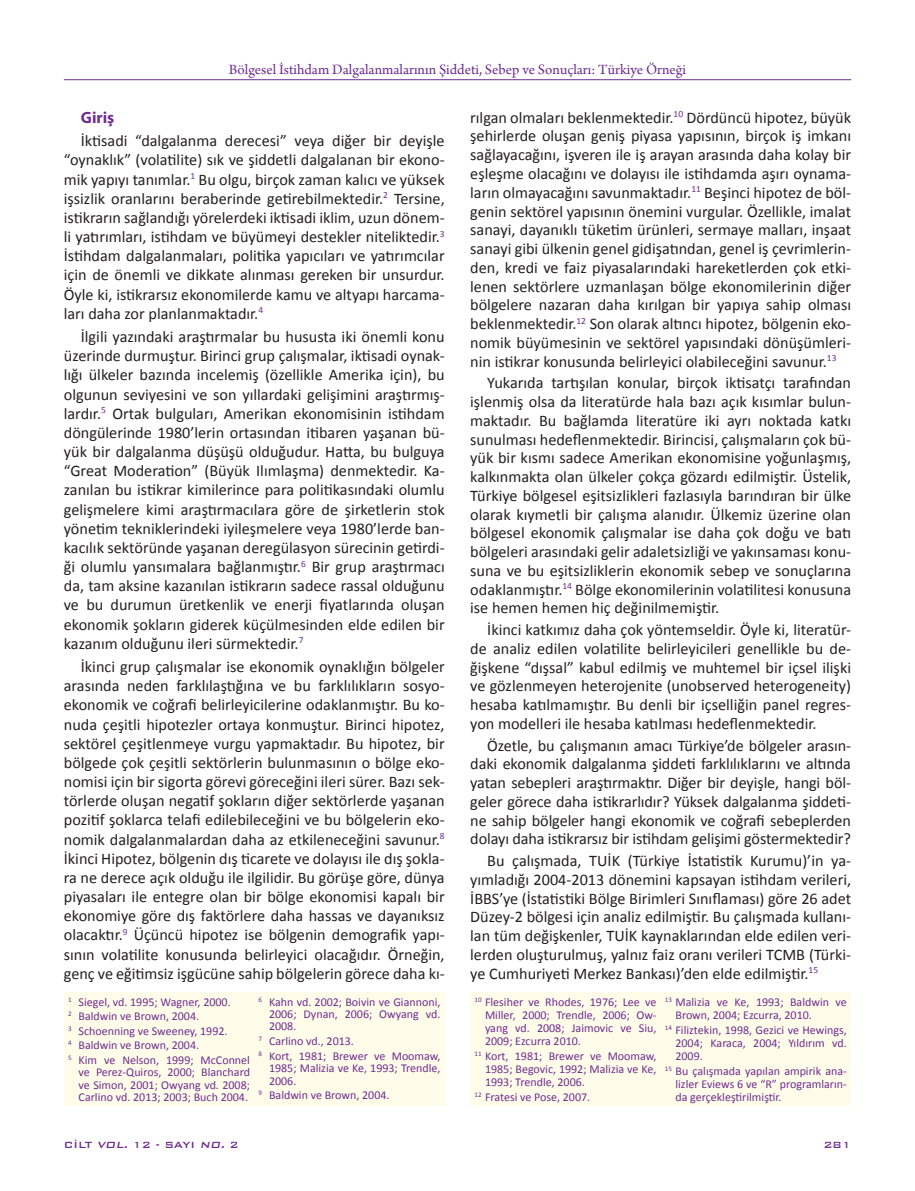
<style>
.page{position:relative;width:915px;height:1191px;background:#fff}
.page>*{position:absolute;margin:0;border:0;box-sizing:border-box;transform-origin:0 0}
.t1{font:700 16.35px "Myriad Pro";color:#6e2c91}
.t2{font:16.2px/19.2px "Calibri";color:#231f20;text-align:justify}
.t3{font:15px "Arno Pro";color:#6e2c91}
.t4{font:12px/13px "Calibri";color:#6e2c91;text-align:justify}
.t5{font:500 12px "Bank Gothic BT";color:#6e2c91}
.s1{font-style:italic}
</style>
<div class="page">
<div style="left:64px;top:992px;width:190px;height:113px;background:#fffde9"></div>
<div style="left:470px;top:992px;width:190px;height:113px;background:#fffde9"></div>
<div style="left:254px;top:992px;width:190px;height:113px;background:#fffde9"></div>
<div style="left:660px;top:992px;width:190px;height:113px;background:#fffde9"></div>
<hr style="left:64px;top:79px;width:786px;height:1px;background:#6e2c91">
<p class="t3" style="left:229px;top:61px;width:458px">Bölgesel İstihdam Dalgalanmalarının Şiddeti, Sebep ve Sonuçları: Türkiye Örneği</p>
<p class="t1" style="left:81px;top:107px;width:35px">Giriş</p>
<p class="t2" style="left:64px;top:130px;width:382px;text-indent:17px">İktisadi “dalgalanma derecesi” veya diğer bir deyişle “oynaklık” (volatilite) sık ve şiddetli dalgalanan bir ekono&shy;mik yapıyı tanımlar.<sup>1</sup> Bu olgu, birçok zaman kalıcı ve yüksek işsizlik oranlarını beraberinde getirebilmektedir.<sup>2</sup> Tersine, istikrarın sağlandığı yörelerdeki iktisadi iklim, uzun dönem&shy;li yatırımları, istihdam ve büyümeyi destekler niteliktedir.<sup>3<br></sup>İstihdam dalgalanmaları, politika yapıcıları ve yatırımcılar için de önemli ve dikkate alınması gereken bir unsurdur.<br>Öyle ki, istikrarsız ekonomilerde kamu ve altyapı harcama&shy;ları daha zor planlanmaktadır.<sup>4</sup></p>
<p class="t2" style="left:64px;top:326px;width:382px;text-indent:17px">İlgili yazındaki araştırmalar bu hususta iki önemli konu üzerinde durmuştur. Birinci grup çalışmalar, iktisadi oynak&shy;lığı ülkeler bazında incelemiş (özellikle Amerika için), bu olgunun seviyesini ve son yıllardaki gelişimini araştırmış&shy;lardır.<sup>5</sup> Ortak bulguları, Amerikan ekonomisinin istihdam döngülerinde 1980’lerin ortasından itibaren yaşanan bü&shy;yük bir dalgalanma düşüşü olduğudur. Hatta, bu bulguya “Great Moderation” (Büyük Ilımlaşma) denmektedir. Ka&shy;zanılan bu istikrar kimilerince para politikasındaki olumlu gelişmelere kimi araştırmacılara göre de şirketlerin stok yönetim tekniklerindeki iyileşmelere veya 1980’lerde ban&shy;kacılık sektöründe yaşanan deregülasyon sürecinin getirdi&shy;ği olumlu yansımalara bağlanmıştır.<sup>6</sup> Bir grup araştırmacı da, tam aksine kazanılan istikrarın sadece rassal olduğunu ve bu durumun üretkenlik ve enerji fiyatlarında oluşan ekonomik şokların giderek küçülmesinden elde edilen bir kazanım olduğunu ileri sürmektedir.<sup>7</sup></p>
<p class="t2" style="left:64px;top:656px;width:382px;text-indent:17px">İkinci grup çalışmalar ise ekonomik oynaklığın bölgeler arasında neden farklılaştığına ve bu farklılıkların sosyo&shy;ekonomik ve coğrafi belirleyicilerine odaklanmıştır. Bu ko&shy;nuda çeşitli hipotezler ortaya konmuştur. Birinci hipotez, sektörel çeşitlenmeye vurgu yapmaktadır. Bu hipotez, bir bölgede çok çeşitli sektörlerin bulunmasının o bölge eko&shy;nomisi için bir sigorta görevi göreceğini ileri sürer. Bazı sek&shy;törlerde oluşan negatif şokların diğer sektörlerde yaşanan pozitif şoklarca telafi edilebileceğini ve bu bölgelerin eko&shy;nomik dalgalanmalardan daha az etkileneceğini savunur.<sup>8<br></sup>İkinci Hipotez, bölgenin dış ticarete ve dolayısı ile dış şokla&shy;ra ne derece açık olduğu ile ilgilidir. Bu görüşe göre, dünya piyasaları ile entegre olan bir bölge ekonomisi kapalı bir ekonomiye göre dış faktörlere daha hassas ve dayanıksız olacaktır.<sup>9</sup> Üçüncü hipotez ise bölgenin demografik yapı&shy;sının volatilite konusunda belirleyici olacağıdır. Örneğin, genç ve eğitimsiz işgücüne sahip bölgelerin görece daha kı-</p>
<p class="t4" style="left:68px;top:993px;width:183px;line-height:14.5px;text-align:left"><sup>1</sup> Siegel, vd. 1995; Wagner, 2000.<br><sup>2</sup> Baldwin ve Brown, 2004.<br><sup>3</sup> Schoenning ve Sweeney, 1992.<br><sup>4</sup> Baldwin ve Brown, 2004.<br><sup>5</sup> Kim ve Nelson, 1999; McConnel</p>
<p class="t4" style="left:79px;top:1065px;width:173px;line-height:12.5px">ve Perez-Quiros, 2000; Blanchard ve Simon, 2001; Owyang vd. 2008; Carlino vd. 2013; 2003; Buch 2004.</p>
<p class="t4" style="left:269px;top:994px;width:173px;line-height:12.5px;text-indent:-11px"><sup>6</sup> Kahn vd. 2002; Boivin ve Giannoni, 2006; Dynan, 2006; Owyang vd.<br>2008.</p>
<p class="t4" style="left:258px;top:1033px;width:183px;line-height:14.5px"><sup>7</sup> Carlino vd., 2013.<br><sup>8</sup> Kort, 1981; Brewer ve Moomaw,</p>
<p class="t4" style="left:269px;top:1061px;width:173px;line-height:12.5px">1985; Malizia ve Ke, 1993; Trendle,<br>2006.</p>
<p class="t4" style="left:258px;top:1088px;width:132px"><sup>9</sup> Baldwin ve Brown, 2004.</p>
<p class="t2" style="left:470px;top:107px;width:382px;line-height:18.8px">rılgan olmaları beklenmektedir.<sup>10</sup> Dördüncü hipotez, büyük şehirlerde oluşan geniş piyasa yapısının, birçok iş imkanı sağlayacağını, işveren ile iş arayan arasında daha kolay bir eşleşme olacağını ve dolayısı ile istihdamda aşırı oynama&shy;ların olmayacağını savunmaktadır.<sup>11</sup> Beşinci hipotez de böl&shy;genin sektörel yapısının önemini vurgular. Özellikle, imalat sanayi, dayanıklı tüketim ürünleri, sermaye malları, inşaat sanayi gibi ülkenin genel gidişatından, genel iş çevrimlerin&shy;den, kredi ve faiz piyasalarındaki hareketlerden çok etki&shy;lenen sektörlere uzmanlaşan bölge ekonomilerinin diğer bölgelere nazaran daha kırılgan bir yapıya sahip olması beklenmektedir.<sup>12</sup> Son olarak altıncı hipotez, bölgenin eko&shy;nomik büyümesinin ve sektörel yapısındaki dönüşümleri&shy;nin istikrar konusunda belirleyici olabileceğini savunur.<sup>13</sup></p>
<p class="t2" style="left:470px;top:373px;width:382px;line-height:18.8px;text-indent:17px">Yukarıda tartışılan konular, birçok iktisatçı tarafından işlenmiş olsa da literatürde hala bazı açık kısımlar bulun&shy;maktadır. Bu bağlamda literatüre iki ayrı noktada katkı sunulması hedeflenmektedir. Birincisi, çalışmaların çok bü&shy;yük bir kısmı sadece Amerikan ekonomisine yoğunlaşmış, kalkınmakta olan ülkeler çokça gözardı edilmiştir. Üstelik, Türkiye bölgesel eşitsizlikleri fazlasıyla barındıran bir ülke olarak kıymetli bir çalışma alanıdır. Ülkemiz üzerine olan bölgesel ekonomik çalışmalar ise daha çok doğu ve batı bölgeleri arasındaki gelir adaletsizliği ve yakınsaması konu&shy;suna ve bu eşitsizliklerin ekonomik sebep ve sonuçlarına odaklanmıştır.<sup>14</sup> Bölge ekonomilerinin volatilitesi konusuna ise hemen hemen hiç değinilmemiştir.</p>
<p class="t2" style="left:470px;top:619px;width:382px;line-height:18.8px;text-indent:17px">İkinci katkımız daha çok yöntemseldir. Öyle ki, literatür&shy;de analiz edilen volatilite belirleyicileri genellikle bu de&shy;ğişkene “dışsal” kabul edilmiş ve muhtemel bir içsel ilişki ve gözlenmeyen heterojenite (unobserved heterogeneity) hesaba katılmamıştır. Bu denli bir içselliğin panel regres&shy;yon modelleri ile hesaba katılması hedeflenmektedir.</p>
<p class="t2" style="left:470px;top:735px;width:382px;line-height:18.8px;text-indent:17px">Özetle, bu çalışmanın amacı Türkiye’de bölgeler arasın&shy;daki ekonomik dalgalanma şiddeti farklılıklarını ve altında yatan sebepleri araştırmaktır. Diğer bir deyişle, hangi böl&shy;geler görece daha istikrarlıdır? Yüksek dalgalanma şiddeti&shy;ne sahip bölgeler hangi ekonomik ve coğrafi sebeplerden dolayı daha istikrarsız bir istihdam gelişimi göstermektedir?</p>
<p class="t2" style="left:470px;top:850px;width:382px;line-height:18.8px;text-indent:17px">Bu çalışmada, TUİK (Türkiye İstatistik Kurumu)’in ya&shy;yımladığı 2004-2013 dönemini kapsayan istihdam verileri, İBBS’ye (İstatistiki Bölge Birimleri Sınıflaması) göre 26 adet Düzey-2 bölgesi için analiz edilmiştir. Bu çalışmada kullanı&shy;lan tüm değişkenler, TUİK kaynaklarından elde edilen veri&shy;lerden oluşturulmuş, yalnız faiz oranı verileri TCMB (Türki&shy;ye Cumhuriyeti Merkez Bankası)’den elde edilmiştir.<sup>15</sup></p>
<p class="t4" style="left:485px;top:994px;width:173px;text-indent:-10px"><sup>10</sup> Flesiher ve Rhodes, 1976; Lee ve Miller, 2000; Trendle, 2006; Ow&shy;yang vd. 2008; Jaimovic ve Siu, 2009; Ezcurra 2010.</p>
<p class="t4" style="left:485px;top:1048px;width:173px;text-indent:-10px"><sup>11</sup> Kort, 1981; Brewer ve Moomaw, 1985; Begovic, 1992; Malizia ve Ke, 1993; Trendle, 2006.</p>
<p class="t4" style="left:474px;top:1090px;width:117px"><sup>12</sup> Fratesi ve Pose, 2007.</p>
<p class="t4" style="left:675px;top:994px;width:173px;text-indent:-10px"><sup>13</sup> Malizia ve Ke, 1993; Baldwin ve<br>Brown, 2004; Ezcurra, 2010.</p>
<p class="t4" style="left:675px;top:1022px;width:173px;text-indent:-10px"><sup>14</sup> Filiztekin, 1998, Gezici ve Hewings, 2004; Karaca, 2004; Yıldırım vd.<br>2009.</p>
<p class="t4" style="left:675px;top:1064px;width:173px;text-indent:-10px"><sup>15</sup> Bu çalışmada yapılan ampirik ana&shy;lizler Eviews 6 ve “R” programların&shy;da gerçekleştirilmiştir.</p>
<p class="t5" style="left:64px;top:1138px;width:176px">CİLT <span class="s1">VOL.</span> 12 - SAYI <span class="s1">NO.</span> 2</p>
<p class="t5" style="left:823px;top:1138px;width:29px">281</p>
</div>
